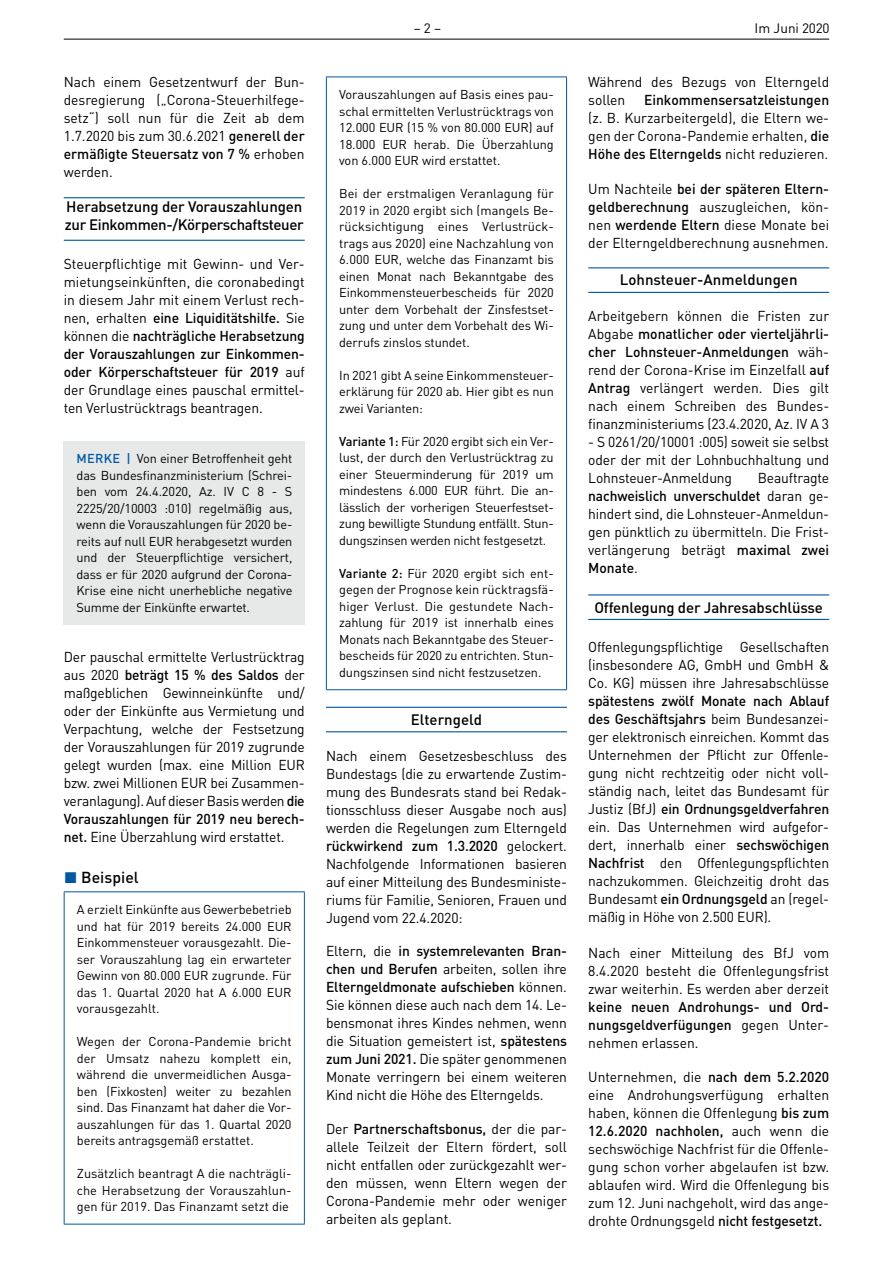
<style>
.page{position:relative;width:893px;height:1263px;background:#fff}
.page>*{position:absolute;margin:0;border:0;box-sizing:border-box;transform-origin:0 0}
.t1{font:500 15.75px "DIN Pro";letter-spacing:.005em;color:#000002}
.t2{font:500 15px/18px "DIN Pro";letter-spacing:-.01em;color:#000002}
.t3{font:14.25px/18px "DIN Pro";letter-spacing:-.01em;color:#000002;text-align:justify}
.t4{font:500 14.25px/18px "DIN Pro";color:#000002;text-align:justify}
.t5{font:13.5px "DIN Pro";color:#000002}
.t6{font:12.75px/16.5px "DIN Pro";letter-spacing:-.01em;color:#000002;text-align:justify}
.s1{font-weight:500}
.s2{font-weight:500;color:#0157a2}
.s3{color:#0157a2}
.s4{font-weight:400}
</style>
<div class="page">
<hr style="left:64px;top:39px;width:765px;height:1px;background:#000002">
<hr style="left:64px;top:197px;width:241px;height:1px;background:#0157a2">
<hr style="left:64px;top:240px;width:241px;height:1px;background:#0157a2">
<div style="left:64px;top:441px;width:241px;height:184px;background:#e6e9e8"></div>
<hr style="left:64px;top:891px;width:241px;height:1px;background:#0157a2">
<hr style="left:64px;top:892px;width:1px;height:332px;background:#0157a2">
<hr style="left:304px;top:892px;width:1px;height:332px;background:#0157a2">
<hr style="left:64px;top:1224px;width:241px;height:1px;background:#0157a2">
<hr style="left:326px;top:707px;width:241px;height:1px;background:#0157a2">
<hr style="left:326px;top:731px;width:241px;height:1px;background:#0157a2">
<hr style="left:326px;top:77px;width:241px;height:1px;background:#0157a2">
<hr style="left:326px;top:77px;width:1px;height:612px;background:#0157a2">
<hr style="left:566px;top:77px;width:1px;height:612px;background:#0157a2">
<hr style="left:326px;top:689px;width:241px;height:1px;background:#0157a2">
<hr style="left:588px;top:267px;width:241px;height:1px;background:#0157a2">
<hr style="left:588px;top:292px;width:241px;height:1px;background:#0157a2">
<hr style="left:588px;top:594px;width:241px;height:1px;background:#0157a2">
<hr style="left:588px;top:619px;width:241px;height:1px;background:#0157a2">
<p class="t3" style="left:64px;top:73px;width:242px">Nach einem Gesetzentwurf der Bun&shy;desregierung („Corona-Steuerhilfege&shy;setz“) soll nun für die Zeit ab dem 1.7.2020 bis zum 30.6.2021 <span class="s1">generell der ermäßigte Steuersatz von 7 %</span> erhoben werden.</p>
<p class="t2" style="left:65px;top:197px;width:240px">Herabsetzung der Vorauszahlungen zur Einkommen-/Körperschaftsteuer</p>
<p class="t3" style="left:64px;top:255px;width:242px">Steuerpflichtige mit Gewinn- und Ver&shy;mietungseinkünften, die coronabedingt in diesem Jahr mit einem Verlust rech&shy;nen, erhalten <span class="s1">eine Liquiditätshilfe.</span> Sie können die <span class="s1">nachträgliche Herabsetzung der Vorauszahlungen zur Einkommen&shy;oder Körperschaftsteuer für 2019</span> auf der Grundlage eines pauschal ermittel&shy;ten Verlustrücktrags beantragen.</p>
<p class="t6" style="left:77px;top:450px;width:217px"><span class="s2">MERKE |</span> Von einer Betroffenheit geht das Bundesfinanzministerium (Schrei&shy;ben vom 24.4.2020, Az. IV C 8 - S 2225/20/10003 :010) regelmäßig aus, wenn die Vorauszahlungen für 2020 be&shy;reits auf null EUR herabgesetzt wurden und der Steuerpflichtige versichert, dass er für 2020 aufgrund der Corona-Krise eine nicht unerhebliche negative Summe der Einkünfte erwartet.</p>
<p class="t3" style="left:64px;top:647px;width:242px">Der pauschal ermittelte Verlustrücktrag aus 2020 <span class="s1">beträgt 15 % des Saldos</span> der maßgeblichen Gewinneinkünfte und/ oder der Einkünfte aus Vermietung und Verpachtung, welche der Festsetzung der Vorauszahlungen für 2019 zugrunde gelegt wurden (max. eine Million EUR bzw. zwei Millionen EUR bei Zusammen&shy;veranlagung). Auf dieser Basis werden <span class="s1">die Vorauszahlungen für 2019 neu berech&shy;net.</span> Eine Überzahlung wird erstattet.</p>
<p class="t1" style="left:64px;top:867px;width:76px"><span class="s3">◼</span> Beispiel</p>
<p class="t6" style="left:77px;top:901px;width:216px">A erzielt Einkünfte aus Gewerbebetrieb und hat für 2019 bereits 24.000 EUR Einkommensteuer vorausgezahlt. Die&shy;ser Vorauszahlung lag ein erwarteter Gewinn von 80.000 EUR zugrunde. Für das 1. Quartal 2020 hat A 6.000 EUR vorausgezahlt.</p>
<p class="t6" style="left:77px;top:1033px;width:216px">Wegen der Corona-Pandemie bricht der Umsatz nahezu komplett ein, während die unvermeidlichen Ausga&shy;ben (Fixkosten) weiter zu bezahlen sind. Das Finanzamt hat daher die Vor&shy;auszahlungen für das 1. Quartal 2020 bereits antragsgemäß erstattet.</p>
<p class="t6" style="left:77px;top:1165px;width:216px">Zusätzlich beantragt A die nachträgli&shy;che Herabsetzung der Vorauszahlun&shy;gen für 2019. Das Finanzamt setzt die</p>
<p class="t5" style="left:414px;top:19px;width:29px">– 2 –</p>
<p class="t5" style="left:755px;top:19px;width:77px">Im Juni 2020</p>
<p class="t6" style="left:339px;top:86px;width:216px">Vorauszahlungen auf Basis eines pau&shy;schal ermittelten Verlustrücktrags von 12.000 EUR (15 % von 80.000 EUR) auf 18.000 EUR herab. Die Überzahlung von 6.000 EUR wird erstattet.</p>
<p class="t6" style="left:339px;top:185px;width:216px">Bei der erstmaligen Veranlagung für 2019 in 2020 ergibt sich (mangels Be&shy;rücksichtigung eines Verlustrück&shy;trags aus 2020) eine Nachzahlung von 6.000 EUR, welche das Finanzamt bis einen Monat nach Bekanntgabe des Einkommensteuerbescheids für 2020 unter dem Vorbehalt der Zinsfestset&shy;zung und unter dem Vorbehalt des Wi&shy;derrufs zinslos stundet.</p>
<p class="t6" style="left:339px;top:367px;width:216px">In 2021 gibt A seine Einkommensteuer&shy;erklärung für 2020 ab. Hier gibt es nun zwei Varianten:</p>
<p class="t6" style="left:339px;top:433px;width:216px"><span class="s1">Variante 1:</span> Für 2020 ergibt sich ein Ver&shy;lust, der durch den Verlustrücktrag zu einer Steuerminderung für 2019 um mindestens 6.000 EUR führt. Die an&shy;lässlich der vorherigen Steuerfestset&shy;zung bewilligte Stundung entfällt. Stun&shy;dungszinsen werden nicht festgesetzt.</p>
<p class="t6" style="left:339px;top:564px;width:216px"><span class="s1">Variante 2:</span> Für 2020 ergibt sich ent&shy;gegen der Prognose kein rücktragsfä&shy;higer Verlust. Die gestundete Nach&shy;zahlung für 2019 ist innerhalb eines Monats nach Bekanntgabe des Steuer&shy;bescheids für 2020 zu entrichten. Stun&shy;dungszinsen sind nicht festzusetzen.</p>
<p class="t2" style="left:411px;top:710px;width:73px">Elterngeld</p>
<p class="t3" style="left:326px;top:746px;width:242px">Nach einem Gesetzesbeschluss des Bundestags (die zu erwartende Zustim&shy;mung des Bundesrats stand bei Redak&shy;tionsschluss dieser Ausgabe noch aus) werden die Regelungen zum Elterngeld <span class="s1">rückwirkend zum 1.3.2020</span> gelockert.<br>Nachfolgende Informationen basieren auf einer Mitteilung des Bundesministe&shy;riums für Familie, Senioren, Frauen und Jugend vom 22.4.2020:</p>
<p class="t3" style="left:326px;top:941px;width:242px">Eltern, die <span class="s1">in systemrelevanten Bran&shy;chen und Berufen</span> arbeiten, sollen ihre <span class="s1">Elterngeldmonate aufschieben</span> können.<br>Sie können diese auch nach dem 14. Le&shy;bensmonat ihres Kindes nehmen, wenn die Situation gemeistert ist, <span class="s1">spätestens zum Juni 2021.</span> Die später genommenen Monate verringern bei einem weiteren Kind nicht die Höhe des Elterngelds.</p>
<p class="t3" style="left:326px;top:1120px;width:242px">Der <span class="s1">Partnerschaftsbonus,</span> der die par&shy;allele Teilzeit der Eltern fördert, soll nicht entfallen oder zurückgezahlt wer&shy;den müssen, wenn Eltern wegen der Corona-Pandemie mehr oder weniger arbeiten als geplant.</p>
<p class="t3" style="left:588px;top:73px;width:242px">Während des Bezugs von Elterngeld sollen</p>
<p class="t4" style="left:644px;top:91px;width:187px">Einkommensersatzleistungen</p>
<p class="t3" style="left:588px;top:109px;width:242px">(z. B. Kurzarbeitergeld), die Eltern we&shy;gen der Corona-Pandemie erhalten, <span class="s1">die Höhe des Elterngelds</span> nicht reduzieren.</p>
<p class="t3" style="left:588px;top:179px;width:242px">Um Nachteile <span class="s1">bei der späteren Eltern&shy;geldberechnung</span> auszugleichen, kön&shy;nen <span class="s1">werdende Eltern</span> diese Monate bei der Elterngeldberechnung ausnehmen.</p>
<p class="t2" style="left:620px;top:270px;width:179px">Lohnsteuer-Anmeldungen</p>
<p class="t3" style="left:588px;top:307px;width:242px">Arbeitgebern können die Fristen zur Abgabe <span class="s1">monatlicher oder vierteljährli&shy;cher Lohnsteuer-Anmeldungen</span> wäh&shy;rend der Corona-Krise im Einzelfall <span class="s1">auf Antrag</span> verlängert werden. Dies gilt nach einem Schreiben des Bundes&shy;finanzministeriums (23.4.2020, Az. IV A 3</p>
<p class="t3" style="left:588px;top:433px;width:242px">- S 0261/20/10001 :005) soweit sie selbst oder der mit der Lohnbuchhaltung und Lohnsteuer-Anmeldung</p>
<p class="t3" style="left:588px;top:469px;width:242px;text-indent:170px">Beauftragte <span class="s1">nachweislich unverschuldet</span> daran ge&shy;hindert sind, die Lohnsteuer-Anmeldun&shy;gen pünktlich zu übermitteln. Die Frist&shy;verlängerung beträgt <span class="s1">maximal zwei Monate</span>.</p>
<p class="t2" style="left:594px;top:597px;width:230px">Offenlegung der Jahresabschlüsse</p>
<p class="t3" style="left:588px;top:637px;width:242px">Offenlegungspflichtige Gesellschaften (insbesondere AG, GmbH und GmbH &amp; Co. KG) müssen ihre Jahresabschlüsse</p>
<p class="t3" style="left:588px;top:691px;width:242px"><span class="s1">spätestens zwölf Monate nach Ablauf des Geschäftsjahrs</span> beim Bundesanzei&shy;ger elektronisch einreichen. Kommt das Unternehmen der Pflicht zur Offenle&shy;gung nicht rechtzeitig oder nicht voll&shy;ständig nach, leitet das Bundesamt für Justiz (BfJ) <span class="s1">ein Ordnungsgeldverfahren </span>ein. Das Unternehmen wird aufgefor&shy;dert, innerhalb einer <span class="s1">sechswöchigen Nachfrist</span> den Offenlegungspflichten nachzukommen. Gleichzeitig droht das Bundesamt <span class="s1">ein Ordnungsgeld</span> an (regel&shy;mäßig in Höhe von 2.500 EUR).</p>
<p class="t3" style="left:588px;top:943px;width:242px">Nach einer Mitteilung des BfJ vom 8.4.2020 besteht die Offenlegungsfrist zwar weiterhin. Es werden aber derzeit</p>
<p class="t4" style="left:588px;top:997px;width:242px">keine neuen Androhungs- und Ord&shy;nungsgeldverfügungen <span class="s4">gegen Unter&shy;nehmen erlassen.</span></p>
<p class="t3" style="left:588px;top:1067px;width:242px">Unternehmen, die <span class="s1">nach dem 5.2.2020 </span>eine Androhungsverfügung erhalten haben, können die Offenlegung <span class="s1">bis zum 12.6.2020 nachholen,</span> auch wenn die sechswöchige Nachfrist für die Offenle&shy;gung schon vorher abgelaufen ist bzw. ablaufen wird. Wird die Offenlegung bis zum 12. Juni nachgeholt, wird das ange&shy;drohte Ordnungsgeld <span class="s1">nicht festgesetzt.</span></p>
</div>
